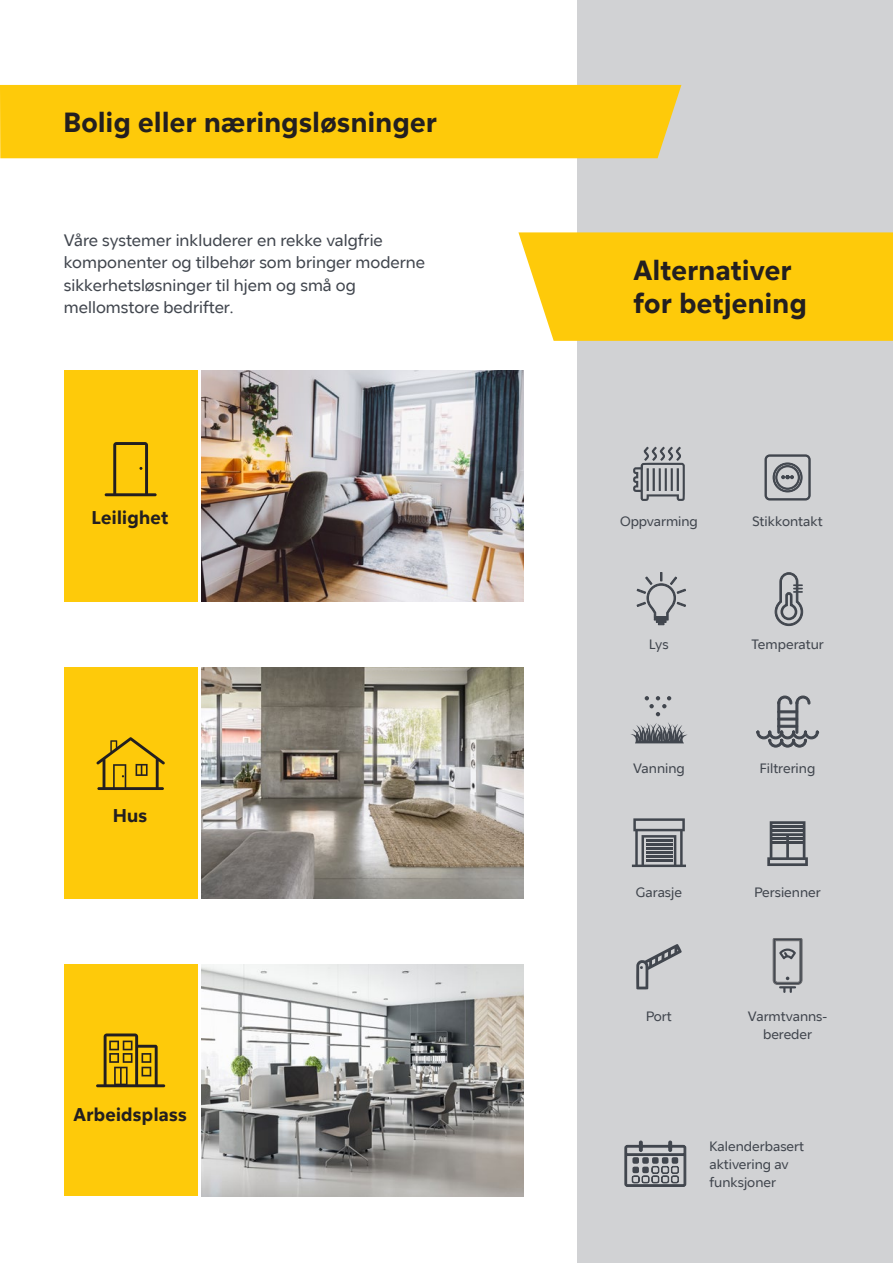
<style>
.page{position:relative;width:893px;height:1263px;background:#fff}
.page>*{position:absolute;margin:0;border:0;box-sizing:border-box;transform-origin:0 0}
.t1{font:600 27px/33px "Jablo";letter-spacing:.015em;color:#231f20}
.t2{font:600 18px "Jablo";letter-spacing:.02em;color:#231f20}
.t3{font:16.5px/22.5px "Jablo";color:#41464e}
.t4{font:13.5px/18px "Jablo";color:#41464e}
</style>
<div class="page">
<img style="left:201px;top:370px;width:322px;height:232px">
<img style="left:201px;top:668px;width:322px;height:231px">
<img style="left:201px;top:965px;width:322px;height:231px">
<div style="left:578px;top:0;width:315px;height:1263px;background:#d1d2d4"></div>
<svg style="left:630px;top:722px;width:58px;height:21px"></svg>
<svg style="left:645px;top:696px;width:26px;height:20px"></svg>
<svg style="left:633px;top:447px;width:52px;height:54px"></svg>
<svg style="left:632px;top:818px;width:54px;height:49px"></svg>
<hr style="left:646px;top:839px;width:26px;height:3px;background:#41464e">
<hr style="left:646px;top:843px;width:26px;height:3px;background:#41464e">
<hr style="left:646px;top:847px;width:26px;height:3px;background:#41464e">
<hr style="left:646px;top:851px;width:26px;height:3px;background:#41464e">
<hr style="left:646px;top:856px;width:26px;height:2px;background:#41464e">
<hr style="left:646px;top:860px;width:26px;height:2px;background:#41464e">
<svg style="left:624px;top:1140px;width:63px;height:47px"></svg>
<svg style="left:764px;top:454px;width:47px;height:47px"></svg>
<svg style="left:767px;top:821px;width:41px;height:45px"></svg>
<hr style="left:772px;top:825px;width:32px;height:3px;background:#41464e">
<hr style="left:772px;top:829px;width:32px;height:3px;background:#41464e">
<hr style="left:772px;top:837px;width:32px;height:3px;background:#41464e">
<hr style="left:772px;top:841px;width:32px;height:3px;background:#41464e">
<svg style="left:636px;top:944px;width:46px;height:45px"></svg>
<svg style="left:772px;top:938px;width:31px;height:55px"></svg>
<div style="left:64px;top:965px;width:133px;height:231px;background:#feca0a"></div>
<div style="left:64px;top:668px;width:133px;height:231px;background:#feca0a"></div>
<div style="left:64px;top:370px;width:133px;height:232px;background:#feca0a"></div>
<svg style="left:96px;top:1033px;width:69px;height:54px"></svg>
<svg style="left:105px;top:442px;width:52px;height:54px"></svg>
<svg style="left:96px;top:737px;width:69px;height:53px"></svg>
<svg style="left:774px;top:572px;width:29px;height:54px"></svg>
<svg style="left:636px;top:572px;width:50px;height:54px"></svg>
<svg style="left:756px;top:731px;width:63px;height:16px"></svg>
<svg style="left:777px;top:696px;width:33px;height:8px"></svg>
<div style="left:778px;top:701px;width:2px;height:32px;border:1px solid #41464e"></div>
<div style="left:796px;top:702px;width:2px;height:31px;border:1px solid #41464e"></div>
<div style="left:778px;top:711px;width:20px;height:2px;border:1px solid #41464e"></div>
<div style="left:778px;top:718px;width:20px;height:2px;border:1px solid #41464e"></div>
<div style="left:778px;top:725px;width:20px;height:2px;border:1px solid #41464e"></div>
<div style="left:0;top:85px;width:681px;height:73px;background:#feca0a"></div>
<svg style="left:518px;top:232px;width:375px;height:109px;background:#fdcc18"></svg>
<h1 class="t1" style="left:64px;top:106px;width:375px">Bolig eller næringsløsninger</h1>
<p class="t3" style="left:64px;top:228px;width:363px">Våre systemer inkluderer en rekke valgfrie komponenter og tilbehør som bringer moderne sikkerhetsløsninger til hjem og små og mellomstore bedrifter.</p>
<p class="t2" style="left:92px;top:506px;width:78px">Leilighet</p>
<p class="t2" style="left:113px;top:804px;width:36px">Hus</p>
<p class="t2" style="left:73px;top:1104px;width:115px">Arbeidsplass</p>
<h1 class="t1" style="left:633px;top:254px;width:175px">Alternativer for betjening</h1>
<p class="t4" style="left:620px;top:512px;width:79px">Oppvarming</p>
<p class="t4" style="left:752px;top:512px;width:72px">Stikkontakt</p>
<p class="t4" style="left:649px;top:635px;width:21px">Lys</p>
<p class="t4" style="left:751px;top:635px;width:74px">Temperatur</p>
<p class="t4" style="left:633px;top:759px;width:53px">Vanning</p>
<p class="t4" style="left:760px;top:759px;width:57px">Filtrering</p>
<p class="t4" style="left:636px;top:883px;width:48px">Garasje</p>
<p class="t4" style="left:754px;top:883px;width:68px">Persienner</p>
<p class="t4" style="left:646px;top:1007px;width:27px">Port</p>
<p class="t4" style="left:748px;top:1007px;width:81px;text-align:center">Varmtvanns&shy;bereder</p>
<p class="t4" style="left:709px;top:1137px;width:96px">Kalenderbasert aktivering av funksjoner</p>
</div>
